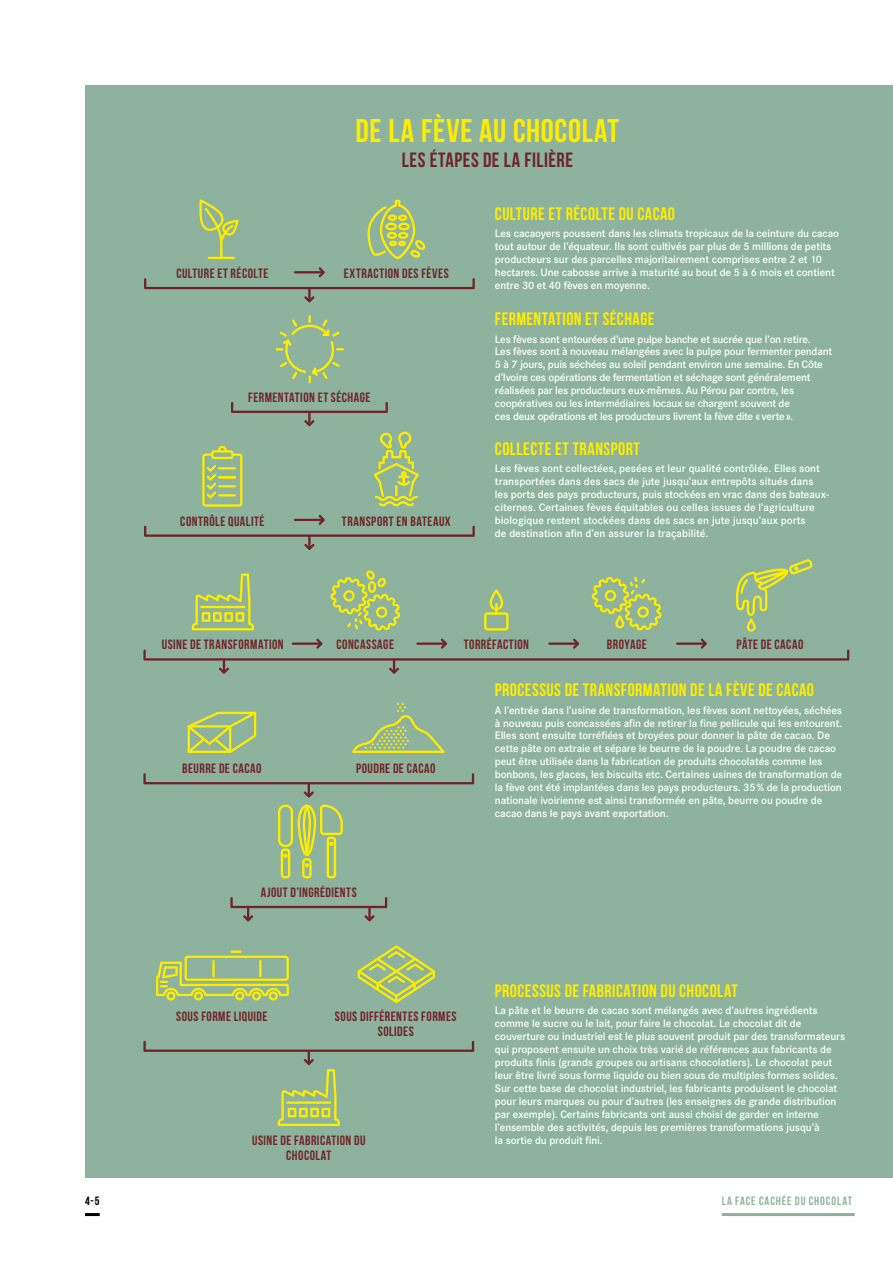
<style>
.page{position:relative;width:893px;height:1263px;background:#fff}
.page>*{position:absolute;margin:0;border:0;box-sizing:border-box;transform-origin:0 0}
.t1{font:32.85px "Bebas Neue";letter-spacing:.02em;color:#ffed00}
.t2{font:20.7px "Bebas Neue";letter-spacing:.03em;color:#70242a}
.t3{font:18px "Bebas Neue";letter-spacing:.025em;color:#ffed00}
.t4{font:13.5px/15.6px "Bebas Neue";letter-spacing:.035em;color:#70242a;text-align:center}
.t5{font:12px "Bebas Neue";letter-spacing:.075em;color:#8db39e}
.t6{font:12px "Bebas Neue";color:#000}
.t7{font:600 11.25px/12.9px "Corporate S";letter-spacing:-.01em;color:#fff}
</style>
<div class="page">
<hr style="left:85px;top:1213px;width:15px;height:3px;background:#000">
<hr style="left:722px;top:1213px;width:133px;height:3px;background:#8db39e">
<div style="left:85px;top:85px;width:808px;height:1093px;background:#8db39e"></div>
<svg style="left:187px;top:712px;width:69px;height:41px"></svg>
<svg style="left:278px;top:805px;width:65px;height:73px"></svg>
<svg style="left:358px;top:945px;width:77px;height:58px"></svg>
<svg style="left:352px;top:703px;width:93px;height:50px"></svg>
<svg style="left:192px;top:573px;width:62px;height:57px"></svg>
<hr style="left:200px;top:606px;width:45px;height:2px;background:#ffed00">
<svg style="left:330px;top:570px;width:70px;height:61px"></svg>
<svg style="left:202px;top:446px;width:40px;height:61px"></svg>
<svg style="left:374px;top:432px;width:45px;height:74px"></svg>
<svg style="left:199px;top:199px;width:40px;height:60px"></svg>
<svg style="left:367px;top:200px;width:58px;height:59px"></svg>
<svg style="left:484px;top:589px;width:25px;height:42px"></svg>
<svg style="left:736px;top:559px;width:77px;height:73px"></svg>
<svg style="left:592px;top:577px;width:70px;height:53px"></svg>
<svg style="left:156px;top:950px;width:133px;height:50px"></svg>
<svg style="left:144px;top:267px;width:331px;height:22px"></svg>
<svg style="left:144px;top:515px;width:331px;height:22px"></svg>
<hr style="left:308px;top:287px;width:3px;height:14px;background:#70242a">
<svg style="left:304px;top:296px;width:11px;height:7px"></svg>
<hr style="left:308px;top:535px;width:3px;height:14px;background:#70242a">
<svg style="left:304px;top:544px;width:11px;height:6px"></svg>
<svg style="left:143px;top:773px;width:331px;height:25px"></svg>
<svg style="left:143px;top:1041px;width:331px;height:85px"></svg>
<svg style="left:143px;top:638px;width:706px;height:36px"></svg>
<svg style="left:276px;top:315px;width:68px;height:68px"></svg>
<svg style="left:231px;top:402px;width:157px;height:11px"></svg>
<hr style="left:308px;top:411px;width:3px;height:14px;background:#70242a">
<svg style="left:304px;top:420px;width:11px;height:6px"></svg>
<svg style="left:230px;top:897px;width:157px;height:24px"></svg>
<h1 class="t1" style="left:356px;top:112px;width:265px">DE LA FÈVE AU CHOCOLAT</h1>
<h2 class="t2" style="left:402px;top:149px;width:173px">LES ÉTAPES DE LA FILIÈRE</h2>
<p class="t4" style="left:176px;top:265px;width:94px">CULTURE ET RÉCOLTE</p>
<p class="t4" style="left:344px;top:265px;width:106px">EXTRACTION DES FÈVES</p>
<p class="t4" style="left:248px;top:389px;width:7px">FERMENTATION</p>
<p class="t4" style="left:318px;top:389px;width:20px">ET SÉCHAGE</p>
<p class="t4" style="left:180px;top:513px;width:7px">CONTR</p>
<p class="t4" style="left:210px;top:513px;width:47px">ÔLE QUALITÉ</p>
<p class="t4" style="left:342px;top:513px;width:7px">TRANSPORT</p>
<p class="t4" style="left:396px;top:513px;width:21px">EN BATEA</p>
<p class="t4" style="left:439px;top:513px;width:13px">UX</p>
<h3 class="t3" style="left:495px;top:204px;width:182px">CULTURE ET RÉCOLTE DU CACAO</h3>
<p class="t7" style="left:495px;top:227px;width:346px">Les cacaoyers poussent dans les climats tropicaux de la ceinture du cacao tout autour de l’équateur. Ils sont cultivés par plus de 5 millions de petits producteurs sur des parcelles majoritairement comprises entre 2 et 10 hectares. Une cabosse arrive à maturité au bout de 5 à 6 mois et contient entre 30 et 40 fèves en moyenne.</p>
<h3 class="t3" style="left:495px;top:309px;width:161px">FERMENTATION ET SÉCHAGE</h3>
<p class="t7" style="left:495px;top:332px;width:339px">Les fèves sont entourées d’une pulpe banche et sucrée que l’on retire.<br>Les fèves sont à nouveau mélangées avec la pulpe pour fermenter pendant 5 à 7 jours, puis séchées au soleil pendant environ une semaine. En Côte d’Ivoire ces opérations de fermentation et séchage sont généralement réalisées par les producteurs eux-mêmes. Au Pérou par contre, les coopératives ou les intermédiaires locaux se chargent souvent de<br>ces deux opérations et les producteurs livrent la fève dite «verte».</p>
<h3 class="t3" style="left:495px;top:439px;width:147px">COLLECTE ET TRANSPORT</h3>
<p class="t7" style="left:495px;top:462px;width:336px">Les fèves sont collectées, pesées et leur qualité contrôlée. Elles sont transportées dans des sacs de jute jusqu’aux entrepôts situés dans les ports des pays producteurs, puis stockées en vrac dans des bateaux&shy;citernes. Certaines fèves équitables ou celles issues de l’agriculture biologique restent stockées dans des sacs en jute jusqu’aux ports<br>de destination afin d’en assurer la traçabilité.</p>
<p class="t4" style="left:162px;top:637px;width:12px">USINE</p>
<p class="t4" style="left:190px;top:637px;width:21px">DE TRANSFORMATION</p>
<p class="t4" style="left:464px;top:637px;width:7px">TORRÉFACTION</p>
<p class="t4" style="left:336px;top:637px;width:7px">CONCASSAGE</p>
<p class="t4" style="left:607px;top:637px;width:7px">BROYAGE</p>
<p class="t4" style="left:737px;top:637px;width:45px">PÂTE DE CACAO</p>
<p class="t4" style="left:182px;top:761px;width:58px">BEURRE DECACAO</p>
<p class="t4" style="left:356px;top:761px;width:58px">POUDRE DECACAO</p>
<p class="t4" style="left:261px;top:884px;width:97px">AJOUT D’INGRÉDIENTS</p>
<p class="t4" style="left:176px;top:1008px;width:93px">SOUS FORME LIQUIDE</p>
<p class="t4" style="left:335px;top:1008px;width:123px">SOUS DIFFÉRENTES FORMES<br>SOLIDES</p>
<p class="t4" style="left:252px;top:1132px;width:12px">USINE</p>
<p class="t4" style="left:286px;top:1132px;width:80px;text-align:left;text-indent:-6px">DE FABRICATION DU<br>CHOCOLAT</p>
<h3 class="t3" style="left:495px;top:680px;width:321px">PROCESSUS DE TRANSFORMATION DE LA FÈVE DE CACAO</h3>
<p class="t7" style="left:495px;top:703px;width:349px">A l’entrée dans l’usine de transformation, les fèves sont nettoyées, séchées à nouveau puis concassées afin de retirer la fine pellicule qui les entourent.<br>Elles sont ensuite torréfiées et broyées pour donner la pâte de cacao. De cette pâte on extraie et sépare le beurre de la poudre. La poudre de cacao peut être utilisée dans la fabrication de produits chocolatés comme les bonbons, les glaces, les biscuits etc. Certaines usines de transformation de la fève ont été implantées dans les pays producteurs. 35% de la production nationale ivoirienne est ainsi transformée en pâte, beurre ou poudre de cacao dans le pays avant exportation.</p>
<h3 class="t3" style="left:495px;top:981px;width:244px">PROCESSUS DE FABRICATION DU CHOCOLAT</h3>
<p class="t7" style="left:495px;top:1004px;width:352px">La pâte et le beurre de cacao sont mélangés avec d’autres ingrédients comme le sucre ou le lait, pour faire le chocolat. Le chocolat dit de couverture ou industriel est le plus souvent produit par des transformateurs qui proposent ensuite un choix très varié de références aux fabricants de produits finis (grands groupes ou artisans chocolatiers). Le chocolat peut leur être livré sous forme liquide ou bien sous de multiples formes solides.<br>Sur cette base de chocolat industriel, les fabricants produisent le chocolat pour leurs marques ou pour d’autres (les enseignes de grande distribution par exemple). Certains fabricants ont aussi choisi de garder en interne l’ensemble des activités, depuis les premières transformations jusqu’à<br>la sortie du produit fini.</p>
<p class="t6" style="left:85px;top:1194px;width:16px">4-5</p>
<p class="t5" style="left:722px;top:1194px;width:132px">LA FACE CACHÉE DU CHOCOLAT</p>
</div>
